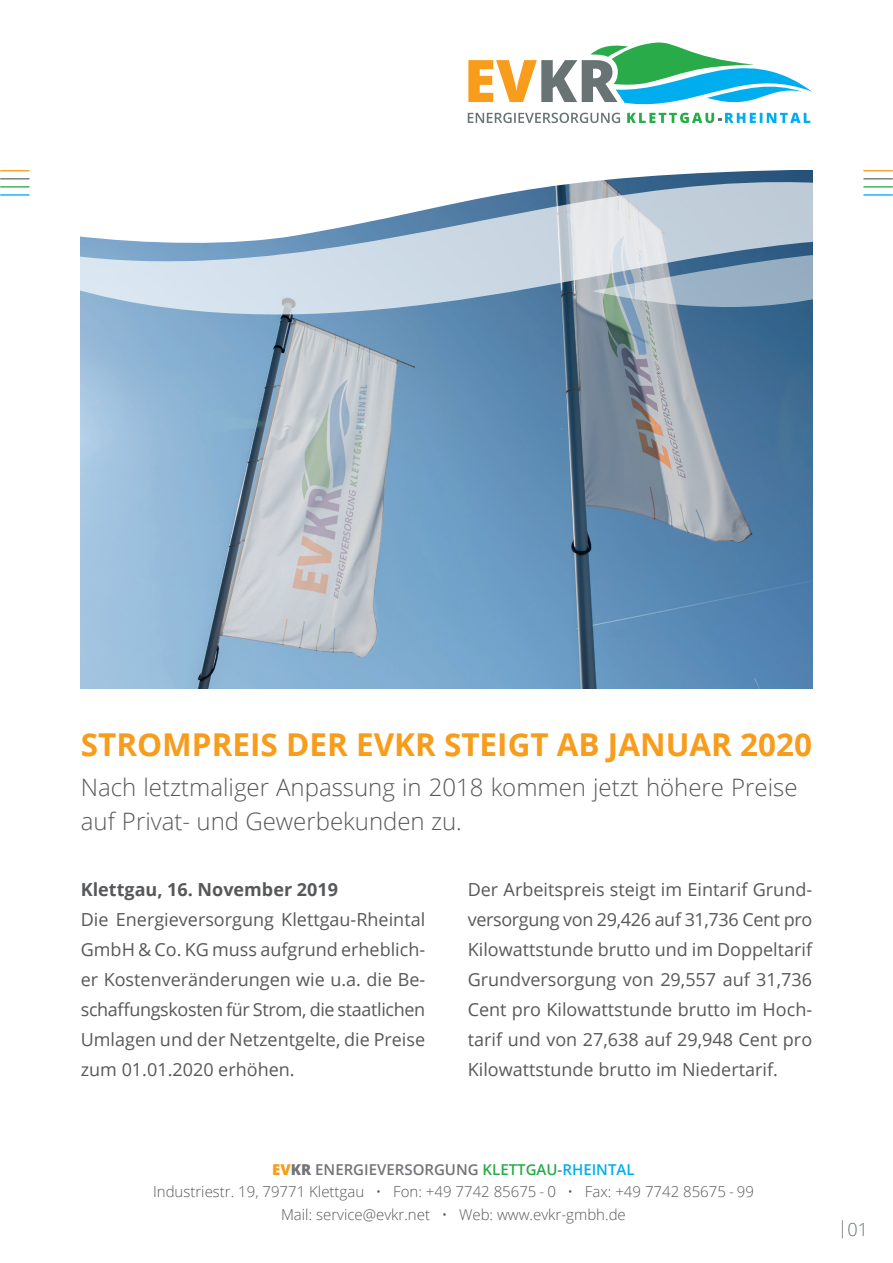
<style>
.page{position:relative;width:893px;height:1263px;background:#fff}
.page>*{position:absolute;margin:0;border:0;box-sizing:border-box;transform-origin:0 0}
.t1{font:700 31.5px "Open Sans";color:#f89c1c}
.t2{font:300 24px/34.5px "Open Sans";color:#57585a}
.t3{font:18px/30px "Open Sans";color:#57585a;text-align:justify}
.t4{font:700 18px "Open Sans";color:#57585a}
.t5{font:300 18px "Open Sans";color:#697374}
.t6{font:300 15px/22.5px "Open Sans";color:#57585a;text-align:center}
.s1{font-weight:800;color:#f89c1c}
.s2{font-weight:800;color:#727477}
.s3{font-weight:600;color:#727477}
.s4{font-weight:600;color:#29ab4a}
.s5{font-weight:600;color:#00aeef}
</style>
<div class="page">
<img style="left:81px;top:316px;width:731px;height:373px">
<svg style="left:80px;top:178px;width:813px;height:138px;fill:#d1dee9"></svg>
<svg style="left:592px;top:248px;width:301px;height:60px"></svg>
<svg style="left:0;top:113px;width:828px;height:143px"></svg>
<svg style="left:0;top:113px;width:199px;height:79px"></svg>
<hr style="left:1px;top:186px;width:28px;height:2px;background:#29ab4a">
<hr style="left:1px;top:194px;width:28px;height:2px;background:#00aeef">
<svg style="left:864px;top:170px;width:28px;height:1px"></svg>
<svg style="left:864px;top:178px;width:28px;height:1px"></svg>
<hr style="left:864px;top:186px;width:28px;height:2px;background:#29ab4a">
<hr style="left:864px;top:194px;width:28px;height:2px;background:#00aeef">
<svg style="left:468px;top:42px;width:344px;height:81px"></svg>
<h1 class="t1" style="left:81px;top:722px;width:733px">STROMPREIS DER EVKR STEIGT AB JANUAR 2020</h1>
<h2 class="t2" style="left:81px;top:769px;width:718px">Nach letztmaliger Anpassung in 2018 kommen jetzt höhere Preise auf Privat- und Gewerbekunden zu.</h2>
<p class="t4" style="left:81px;top:876px;width:259px">Klettgau, 16. November 2019</p>
<p class="t3" style="left:81px;top:904px;width:346px">Die Energieversorgung Klettgau-Rheintal GmbH &amp; Co. KG muss aufgrund erheblich&shy;er Kostenveränderungen wie u.a. die Be&shy;schaffungskosten für Strom, die staatlichen Umlagen und der Netzentgelte, die Preise zum 01.01.2020 erhöhen.</p>
<p class="t3" style="left:468px;top:874px;width:346px">Der Arbeitspreis steigt im Eintarif Grund&shy;versorgung von 29,426 auf 31,736 Cent pro Kilowattstunde brutto und im Doppeltarif Grundversorgung von 29,557 auf 31,736<br>Cent pro Kilowattstunde brutto im Hoch&shy;tarif und von 27,638 auf 29,948 Cent pro Kilowattstunde brutto im Niedertarif.</p>
<p class="t6" style="left:153px;top:1158px;width:602px"><span class="s1">EV</span><span class="s2">KR</span> <span class="s3">ENERGIEVERSORGUNG</span> <span class="s4">KLETTGAU</span><span class="s3">-</span><span class="s5">RHEINTAL<br></span>Industriestr. 19, 79771 Klettgau • Fon: +49 7742 85675 - 0 • Fax: +49 7742 85675 - 99<br>Mail: service@evkr.net • Web: www.evkr-gmbh.de</p>
<p class="t5" style="left:838px;top:1217px;width:32px">|01</p>
</div>
